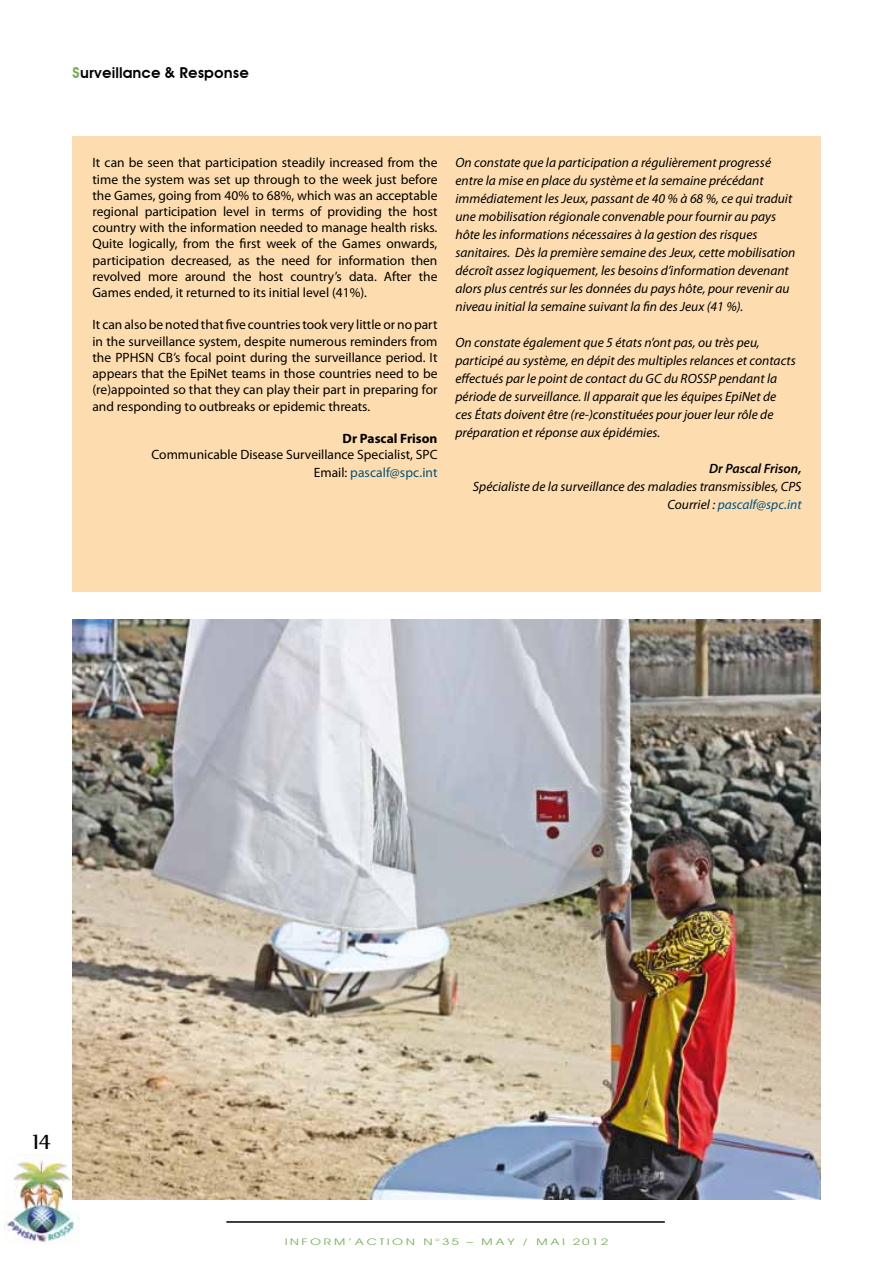
<style>
.page{position:relative;width:893px;height:1263px;background:#fff}
.page>*{position:absolute;margin:0;border:0;box-sizing:border-box;transform-origin:0 0}
.t1{font:600 21.6px "Exotic 350 BT";color:#000}
.t2{font:600 15px "Avant Garde";color:#000}
.t3{font:italic 13.5px/18px "Myriad Pro";color:#000}
.t4{font:13.5px/16.2px "Myriad Pro";color:#000;text-align:justify}
.t5{font:italic 600 13.5px "Myriad Pro";color:#000}
.t6{font:700 13.5px "Myriad Pro";color:#000}
.t7{font:9px "Avant Garde";letter-spacing:.14em;color:#71ae52;scale:1.5 1}
.s1{color:#71ae52}
.s2{color:#005380}
</style>
<div class="page">
<hr style="left:226px;top:1221px;width:439px;height:2px;background:#000">
<img style="left:5px;top:1154px;width:74px;height:89px">
<div style="left:72px;top:136px;width:749px;height:455px;background:#fdddb0"></div>
<img style="left:72px;top:619px;width:749px;height:580px">
<p class="t2" style="left:72px;top:64px;width:178px"><span class="s1">S</span>urveillance &amp; Response</p>
<p class="t4" style="left:92px;top:155px;width:347px">It can be seen that participation steadily increased from the time the system was set up through to the week just before the Games, going from 40% to 68%, which was an acceptable regional participation level in terms of providing the host country with the information needed to manage health risks.<br>Quite logically, from the first week of the Games onwards, participation decreased, as the need for information then revolved more around the host country’s data. After the Games ended, it returned to its initial level (41%).</p>
<p class="t4" style="left:92px;top:317px;width:347px">It can also be noted that five countries took very little or no part in the surveillance system, despite numerous reminders from the PPHSN CB’s focal point during the surveillance period. It appears that the EpiNet teams in those countries need to be (re)appointed so that they can play their part in preparing for and responding to outbreaks or epidemic threats.</p>
<p class="t6" style="left:343px;top:429px;width:96px">Dr Pascal Frison</p>
<p class="t4" style="left:152px;top:445px;width:287px;line-height:18px;text-align:right">Communicable Disease Surveillance Specialist, SPC<br>Email: <span class="s2">pascalf@spc.int</span></p>
<p class="t3" style="left:455px;top:154px;width:341px">On constate que la participation a régulièrement progressé entre la mise en place du système et la semaine précédant immédiatement les Jeux, passant de 40 % à 68 %, ce qui traduit une mobilisation régionale convenable pour fournir au pays hôte les informations nécessaires à la gestion des risques sanitaires. Dès la première semaine des Jeux, cette mobilisation décroît assez logiquement, les besoins d’information devenant alors plus centrés sur les données du pays hôte, pour revenir au niveau initial la semaine suivant la fin des Jeux (41 %).</p>
<p class="t3" style="left:455px;top:334px;width:342px">On constate également que 5 états n’ont pas, ou très peu, participé au système, en dépit des multiples relances et contacts effectués par le point de contact du GC du ROSSP pendant la période de surveillance. Il apparait que les équipes EpiNet de ces états doivent être (re-)constituées pour jouer leur rôle de préparation et réponse aux épidémies.</p>
<p class="t5" style="left:709px;top:460px;width:94px">Dr Pascal Frison,</p>
<p class="t3" style="left:473px;top:478px;width:330px;text-align:right">Spécialiste de la surveillance des maladies transmissibles, CPS<br>Courriel : <span class="s2">pascalf@spc.int</span></p>
<h1 class="t1" style="left:33px;top:1128px;width:19px">14</h1>
<p class="t7" style="left:285px;top:1236px;width:217px">INFORM’ACTION N°35 – MAY / MAI 2012</p>
</div>
